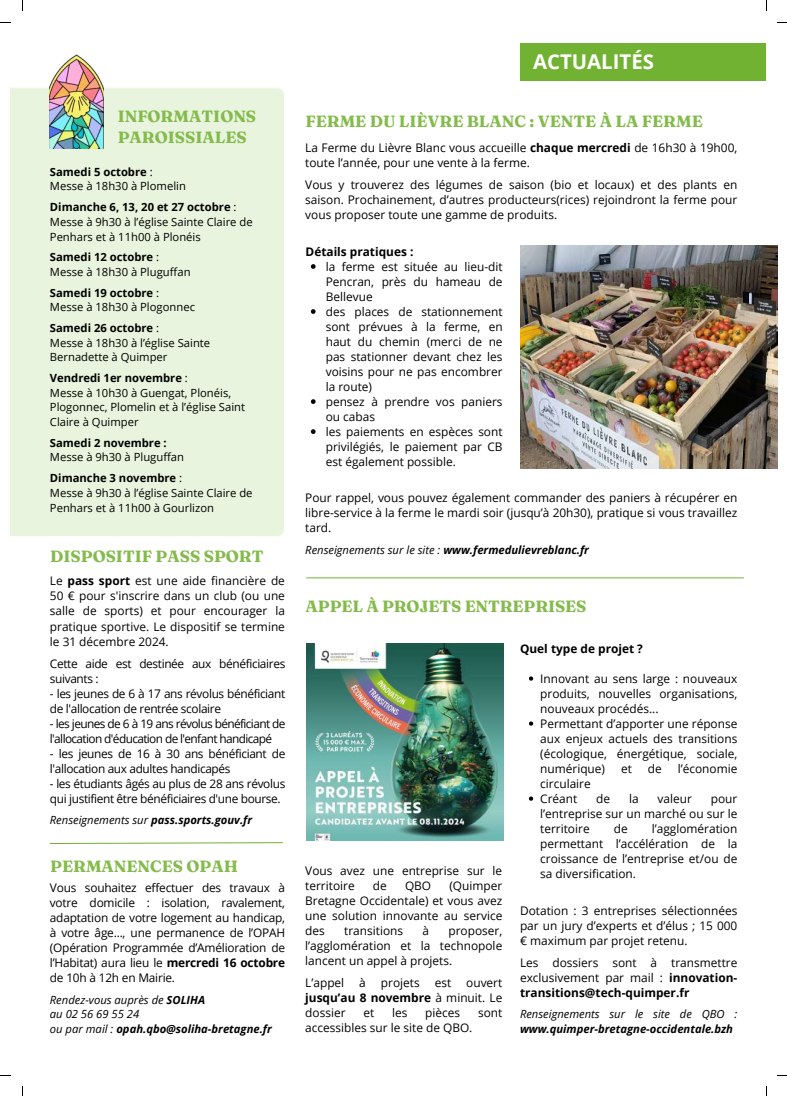
<style>
.page{position:relative;width:787px;height:1096px;background:#fff}
.page>*{position:absolute;margin:0;border:0;box-sizing:border-box;transform-origin:0 0}
.t1{font:700 20.38px "Open Sans";color:#fff}
.t2{font:700 16.25px/20.6px "Fraunces 9 pt";color:#84bb4c}
.t3{font:11.88px/15px "Open Sans";color:#000;text-align:justify}
.t4{font:11.88px/15px "Open Sans";letter-spacing:-.03em;color:#000}
.t5{font:11.88px/15px "Open Sans";letter-spacing:-.05em;color:#000}
.t6{font:700 11.88px "Open Sans";color:#000}
.t7{font:11.25px/14.6px "Open Sans";color:#000}
.t8{font:italic 700 11.25px "Open Sans";color:#000}
.t9{font:italic 11.25px/14.5px "Open Sans";color:#000}
.t10{font:700 11.25px "Open Sans";color:#000}
.s1{font-weight:700}
.s2{font-weight:400}
</style>
<div class="page">
<div style="left:10px;top:87px;width:274px;height:449px;background:#e8f4dd"></div>
<img style="left:50px;top:54px;width:53px;height:94px">
<div style="left:520px;top:44px;width:246px;height:37px;background:#72b232"></div>
<hr style="left:306px;top:577px;width:438px;height:1px;background:#72b232">
<img style="left:520px;top:245px;width:257px;height:223px">
<svg style="left:311px;top:264px;width:5px;height:5px"></svg>
<svg style="left:311px;top:309px;width:5px;height:5px"></svg>
<svg style="left:311px;top:399px;width:5px;height:5px"></svg>
<svg style="left:311px;top:429px;width:5px;height:5px"></svg>
<img style="left:306px;top:643px;width:197px;height:197px">
<svg style="left:529px;top:676px;width:4px;height:4px"></svg>
<svg style="left:529px;top:721px;width:4px;height:4px"></svg>
<svg style="left:529px;top:796px;width:4px;height:4px"></svg>
<svg style="left:49px;top:842px;width:234px;height:2px"></svg>
<h2 class="t2" style="left:118px;top:106px;width:140px">INFORMATIONS<br>PAROISSIALES</h2>
<p class="t7" style="left:50px;top:164px;width:138px"><span class="s1">Samedi 5 octobre</span> :<br>Messe à 18h30 à Plomelin</p>
<p class="t7" style="left:50px;top:200px;width:204px"><span class="s1">Dimanche 6, 13, 20 et 27 octobre</span> :<br>Messe à 9h30 à l’église Sainte Claire de<br>Penhars et à 11h00 à Plonéis</p>
<p class="t7" style="left:50px;top:250px;width:142px"><span class="s1">Samedi 12 octobre</span> :<br>Messe à 18h30 à Pluguffan</p>
<p class="t7" style="left:50px;top:285px;width:147px"><span class="s1">Samedi 19 octobre</span> :<br>Messe à 18h30 à Plogonnec</p>
<p class="t7" style="left:50px;top:320px;width:162px"><span class="s1">Samedi 26 octobre</span> :<br>Messe à 18h30 à l’église Sainte<br>Bernadette à Quimper</p>
<p class="t7" style="left:50px;top:370px;width:197px"><span class="s1">Vendredi 1er novembre</span> :<br>Messe à 10h30 à Guengat, Plonéis,<br>Plogonnec, Plomelin et à l’église Saint<br>Claire à Quimper</p>
<p class="t10" style="left:50px;top:435px;width:118px">Samedi 2 novembre :</p>
<p class="t7" style="left:50px;top:446px;width:136px;line-height:20.9px">Messe à 9h30 à Pluguffan<br><span class="s1">Dimanche 3 novembre</span> :</p>
<p class="t7" style="left:50px;top:485px;width:204px">Messe à 9h30 à l’église Sainte Claire de<br>Penhars et à 11h00 à Gourlizon</p>
<h2 class="t2" style="left:50px;top:546px;width:215px">DISPOSITIF PASS SPORT</h2>
<p class="t3" style="left:50px;top:573px;width:237px">Le <span class="s1">pass sport</span> est une aide financière de 50 € pour s'inscrire dans un club (ou une salle de sports) et pour encourager la pratique sportive. Le dispositif se termine le 31 décembre 2024.</p>
<p class="t4" style="left:50px;top:655px;width:237px">Cette aide est destinée aux bénéficiaires suivants :</p>
<p class="t4" style="left:50px;top:685px;width:237px">- les jeunes de 6 à 17 ans révolus bénéficiant de l'allocation de rentrée scolaire</p>
<p class="t5" style="left:50px;top:715px;width:237px">- les jeunes de 6 à 19 ans révolus bénéficiant de l'allocation d'éducation de l'enfant handicapé</p>
<p class="t4" style="left:50px;top:745px;width:237px">- les jeunes de 16 à 30 ans bénéficiant de l'allocation aux adultes handicapés</p>
<p class="t4" style="left:50px;top:775px;width:237px">- les étudiants âgés au plus de 28 ans révolus qui justifient être bénéficiaires d'une bourse.</p>
<p class="t8" style="left:50px;top:812px;width:204px"><span class="s2">Renseignements sur</span> pass.sports.gouv.fr</p>
<h2 class="t2" style="left:50px;top:855px;width:189px">PERMANENCES OPAH</h2>
<p class="t3" style="left:50px;top:880px;width:237px">Vous souhaitez effectuer des travaux à votre domicile : isolation, ravalement, adaptation de votre logement au handicap, à votre âge..., une permanence de l’OPAH (Opération Programmée d’Amélioration de l’Habitat) aura lieu le <span class="s1">mercredi 16 octobre </span>de 10h à 12h en Mairie.</p>
<p class="t9" style="left:50px;top:992px;width:223px">Rendez-vous auprès de <span class="s1">SOLIHA<br></span>au 02 56 69 55 24<br>ou par mail : <span class="s1">opah.qbo@soliha-bretagne.fr</span></p>
<h1 class="t1" style="left:533px;top:47px;width:122px">ACTUALITÉS</h1>
<h2 class="t2" style="left:306px;top:111px;width:399px">FERME DU LIÈVRE BLANC : VENTE À LA FERME</h2>
<p class="t3" style="left:305px;top:139px;width:434px">La Ferme du Lièvre Blanc vous accueille <span class="s1">chaque mercredi</span> de 16h30 à 19h00, toute l’année, pour une vente à la ferme.</p>
<p class="t3" style="left:305px;top:176px;width:434px">Vous y trouverez des légumes de saison (bio et locaux) et des plants en saison. Prochainement, d’autres producteurs(rices) rejoindront la ferme pour vous proposer toute une gamme de produits.</p>
<p class="t6" style="left:306px;top:243px;width:109px">Détails pratiques :</p>
<p class="t3" style="left:326px;top:258px;width:178px;text-align:left">la ferme est située au lieu-dit<br>Pencran, près du hameau de<br>Bellevue<br>des places de stationnement sont prévues à la ferme, en haut du chemin (merci de ne pas stationner devant chez les voisins pour ne pas encombrer la route)<br>pensez à prendre vos paniers ou cabas<br>les paiements en espèces sont privilégiés, le paiement par CB est également possible.</p>
<p class="t3" style="left:305px;top:490px;width:434px">Pour rappel, vous pouvez également commander des paniers à récupérer en libre-service à la ferme le mardi soir (jusqu’à 20h30), pratique si vous travaillez tard.</p>
<p class="t8" style="left:305px;top:541px;width:285px"><span class="s2">Renseignements sur le site :</span> www.fermedulievreblanc.fr</p>
<h2 class="t2" style="left:306px;top:596px;width:282px">APPEL À PROJETS ENTREPRISES</h2>
<p class="t3" style="left:305px;top:863px;width:199px">Vous avez une entreprise sur le territoire</p>
<p class="t3" style="left:373px;top:878px;width:15px">de</p>
<p class="t3" style="left:405px;top:878px;width:28px">QBO</p>
<p class="t3" style="left:305px;top:878px;width:199px;text-indent:144px">(Quimper Bretagne Occidentale) et vous avez une solution innovante au service des</p>
<p class="t3" style="left:344px;top:923px;width:60px">transitions</p>
<p class="t3" style="left:422px;top:923px;width:8px">à</p>
<p class="t3" style="left:305px;top:923px;width:199px;text-indent:143px">proposer, l’agglomération et la technopole lancent un appel à projets.</p>
<p class="t3" style="left:305px;top:975px;width:40px">L’appel</p>
<p class="t3" style="left:359px;top:975px;width:8px">à</p>
<p class="t3" style="left:381px;top:975px;width:40px">projets</p>
<p class="t3" style="left:435px;top:975px;width:18px">est</p>
<p class="t3" style="left:305px;top:975px;width:199px;text-indent:161px">ouvert <span class="s1">jusqu’au 8 novembre</span> à minuit. Le dossier</p>
<p class="t3" style="left:363px;top:1005px;width:12px">et</p>
<p class="t3" style="left:392px;top:1005px;width:17px">les</p>
<p class="t3" style="left:425px;top:1005px;width:36px">pièces</p>
<p class="t3" style="left:478px;top:1005px;width:26px">sont</p>
<p class="t3" style="left:305px;top:1020px;width:169px">accessibles sur le site de QBO.</p>
<p class="t6" style="left:520px;top:639px;width:124px">Quel type de projet ?</p>
<p class="t3" style="left:540px;top:670px;width:199px;text-align:left">Innovant au sens large : nouveaux produits, nouvelles organisations, nouveaux procédés...<br>Permettant d’apporter une réponse aux enjeux actuels des transitions (écologique, énergétique, sociale, numérique)</p>
<p class="t3" style="left:621px;top:760px;width:12px">et</p>
<p class="t3" style="left:648px;top:760px;width:15px">de</p>
<p class="t3" style="left:678px;top:760px;width:61px">l’économie</p>
<p class="t3" style="left:540px;top:775px;width:52px">circulaire<br>Créant</p>
<p class="t3" style="left:596px;top:790px;width:15px">de</p>
<p class="t3" style="left:629px;top:790px;width:11px">la</p>
<p class="t3" style="left:657px;top:790px;width:36px">valeur</p>
<p class="t3" style="left:540px;top:790px;width:199px;text-indent:171px">pour l’entreprise sur un marché ou sur le territoire</p>
<p class="t3" style="left:540px;top:820px;width:199px;text-indent:112px">l’agglomération permettant l’accélération de la croissance de l’entreprise et/ou de sa diversification.</p>
<p class="t3" style="left:520px;top:902px;width:219px">Dotation : 3 entreprises sélectionnées par un jury d’experts et d’élus ; 15 000 € maximum par projet retenu.</p>
<p class="t3" style="left:520px;top:954px;width:219px">Les dossiers sont à transmettre exclusivement par mail : <span class="s1">innovation&shy;transitions@tech-quimper.fr</span></p>
<p class="t9" style="left:520px;top:1006px;width:219px">Renseignements sur le site de QBO :</p>
<p class="t8" style="left:520px;top:1020px;width:215px">www.quimper-bretagne-occidentale.bzh</p>
<p class="t3" style="left:614px;top:820px;width:15px">de</p>
</div>
